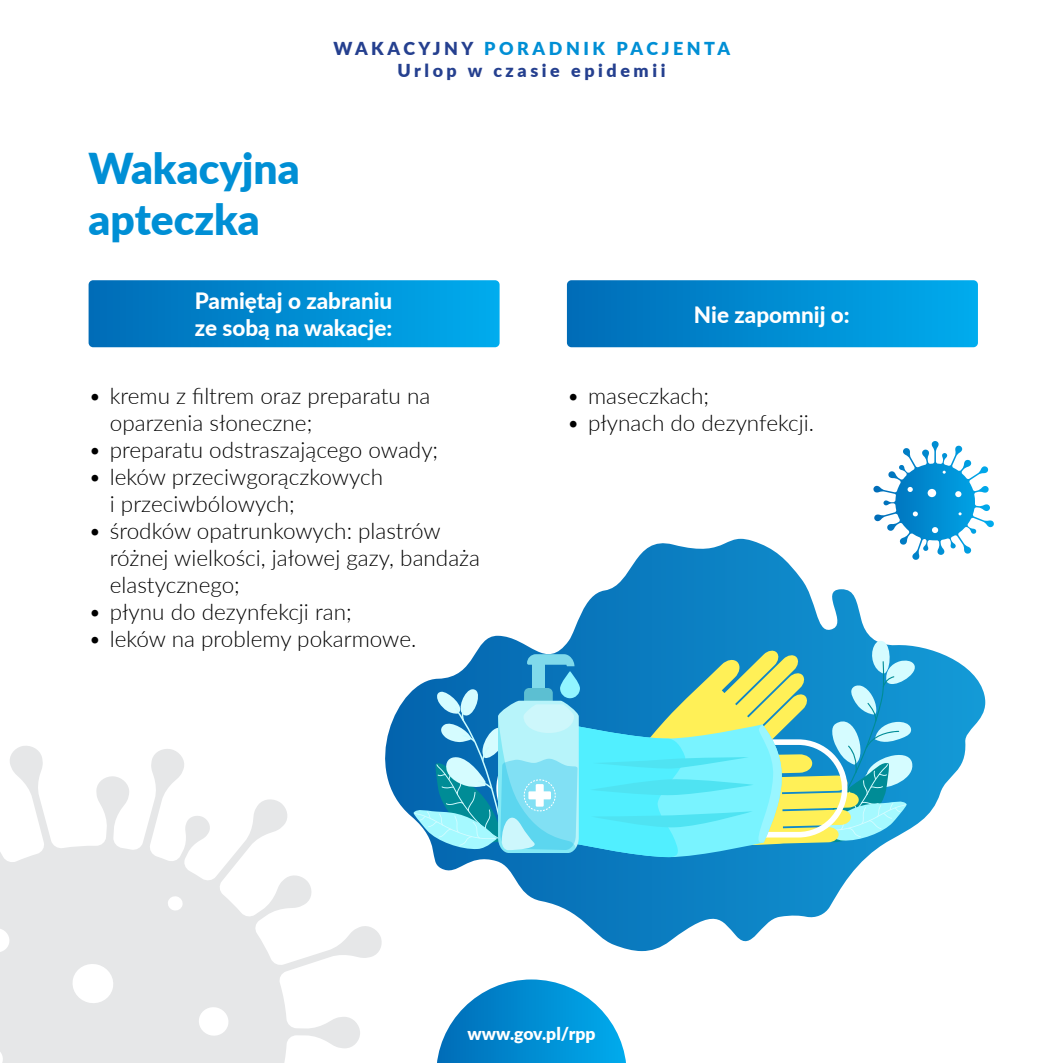
<style>
.page{position:relative;width:1063px;height:1063px;background:#fff}
.page>*{position:absolute;margin:0;border:0;box-sizing:border-box;transform-origin:0 0}
.t1{font:900 42.5px/51px "Lato";color:#008fd5}
.t2{font:300 22.5px/27px "Lato";color:#000}
.t3{font:800 22.5px/26.8px "Lato";color:#fff}
.t4{font:900 18px/21.5px "Lato";letter-spacing:.2em;color:#25408f;text-align:center}
.t5{font:900 17.5px "Lato";color:#fff}
.s1{color:#008fd5}
</style>
<div class="page">
<svg style="left:437px;top:979px;width:189px;height:84px"></svg>
<svg style="left:89px;top:280px;width:411px;height:67px;background:#018cd1"></svg>
<svg style="left:567px;top:280px;width:411px;height:67px;background:#018cd1"></svg>
<svg style="left:385px;top:534px;width:600px;height:418px"></svg>
<svg style="left:413px;top:639px;width:505px;height:218px;background:#66c1cf"></svg>
<svg style="left:0;top:746px;width:382px;height:317px;fill:#e6e7e8"></svg>
<svg style="left:873px;top:444px;width:61px;height:89px"></svg>
<h1 class="t1" style="left:89px;top:141px;width:213px">Wakacyjna apteczka</h1>
<p class="t4" style="left:333px;top:37px;width:398px">WAKACYJNY <span class="s1">PORADNIK PACJENTA<br></span>Urlop w czasie epidemii</p>
<p class="t3" style="left:195px;top:287px;width:199px">Pamiętaj o zabraniu ze sobą na wakacje:</p>
<p class="t2" style="left:110px;top:381px;width:322px;text-indent:-21px">• kremu z filtrem oraz preparatu na oparzenia słoneczne;</p>
<p class="t2" style="left:89px;top:435px;width:351px">• preparatu odstraszającego owady;</p>
<p class="t2" style="left:110px;top:462px;width:275px;text-indent:-21px">• leków przeciwgorączkowych i przeciwbólowych;</p>
<p class="t2" style="left:110px;top:516px;width:372px;text-indent:-21px">• środków opatrunkowych: plastrów różnej wielkości, jałowej gazy, bandaża elastycznego;</p>
<p class="t2" style="left:89px;top:597px;width:265px">• płynu do dezynfekcji ran;</p>
<p class="t2" style="left:89px;top:624px;width:329px">• leków na problemy pokarmowe.</p>
<p class="t3" style="left:694px;top:300px;width:157px">Nie zapomnij o:</p>
<p class="t2" style="left:567px;top:381px;width:144px">• maseczkach;</p>
<p class="t2" style="left:567px;top:408px;width:249px">• płynach do dezynfekcji.</p>
<p class="t5" style="left:467px;top:1020px;width:130px">www.gov.pl/rpp</p>
</div>
